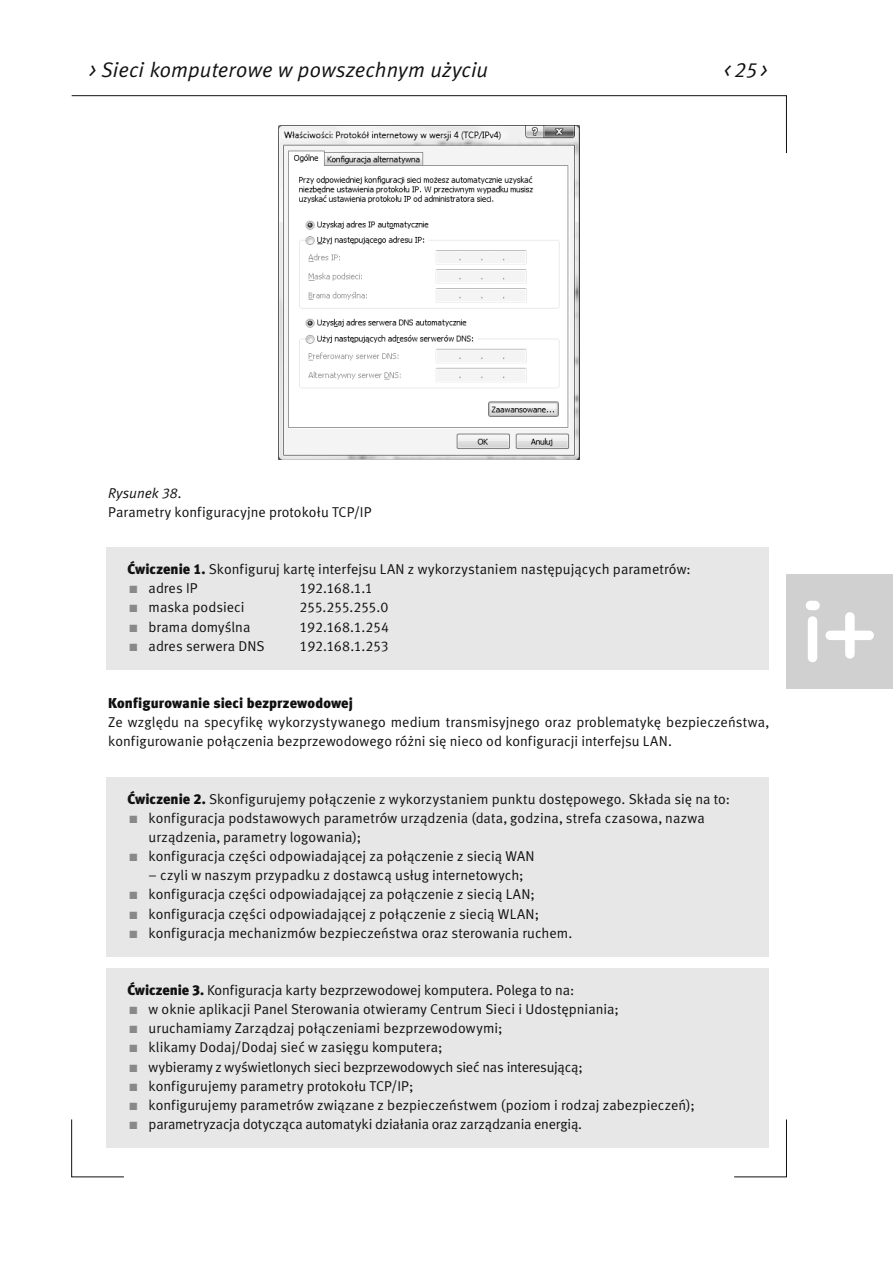
<style>
.page{position:relative;width:893px;height:1263px;background:#fff}
.page>*{position:absolute;margin:0;border:0;box-sizing:border-box;transform-origin:0 0}
.t1{font:italic 21px "Meta Normal CELF";letter-spacing:.01em;color:#111}
.t2{font:14.25px/19.2px "Meta Normal CELF";color:#111}
.t3{font:14.25px "Meta Normal CELF";letter-spacing:-.03em;color:#111}
.s1{font-style:italic}
.s2{font-family:"Meta Black CELF"}
.s3{color:#898989}
</style>
<div class="page">
<svg style="left:71px;top:95px;width:716px;height:59px"></svg>
<svg style="left:71px;top:1119px;width:53px;height:58px"></svg>
<svg style="left:734px;top:1119px;width:53px;height:58px"></svg>
<div style="left:786px;top:574px;width:107px;height:115px;background:#d0d0d0"></div>
<div style="left:808px;top:616px;width:9px;height:46px;background:#fff;border-radius:5px"></div>
<div style="left:806px;top:601px;width:14px;height:9px;background:#fff;border-radius:5px"></div>
<svg style="left:825px;top:612px;width:49px;height:46px"></svg>
<div style="left:107px;top:968px;width:662px;height:180px;background:#e7e7e7"></div>
<div style="left:107px;top:777px;width:662px;height:180px;background:#e7e7e7"></div>
<div style="left:107px;top:547px;width:662px;height:123px;background:#e7e7e7"></div>
<img style="left:278px;top:125px;width:302px;height:334px">
<p class="t1" style="left:89px;top:61px;width:400px">&gt; Sieci komputerowe w powszechnym użyciu</p>
<p class="t1" style="left:724px;top:61px;width:45px">&lt; 25 &gt;</p>
<p class="t2" style="left:108px;top:484px;width:265px"><span class="s1">Rysunek 38.<br></span>Parametry konfiguracyjne protokołu TCP/IP</p>
<p class="t2" style="left:127px;top:561px;width:565px"><span class="s2">Ćwiczenie 1.</span> Skonfiguruj kartę interfejsu LAN z wykorzystaniem następujących parametrów:</p>
<p class="t2" style="left:129px;top:580px;width:70px"><span class="s3">■</span> adres IP</p>
<p class="t2" style="left:300px;top:580px;width:75px">192.168.1.1</p>
<p class="t2" style="left:129px;top:599px;width:116px"><span class="s3">■</span> maska podsieci</p>
<p class="t3" style="left:300px;top:602px;width:90px">255.255.255.0</p>
<p class="t2" style="left:129px;top:618px;width:122px"><span class="s3">■</span> brama domyślna</p>
<p class="t2" style="left:299px;top:618px;width:91px">192.168.1.254</p>
<p class="t2" style="left:129px;top:637px;width:137px"><span class="s3">■</span> adres serwera DNS</p>
<p class="t2" style="left:300px;top:637px;width:91px">192.168.1.253</p>
<p class="t2" style="left:108px;top:695px;width:662px"><span class="s2">Konfigurowanie sieci bezprzewodowej<br></span>Ze względu na specyfikę wykorzystywanego medium transmisyjnego oraz problematykę bezpieczeństwa, konfigurowanie połączenia bezprzewodowego różni się nieco od konfiguracji interfejsu LAN.</p>
<p class="t2" style="left:127px;top:790px;width:604px"><span class="s2">Ćwiczenie 2.</span> Skonfigurujemy połączenie z wykorzystaniem punktu dostępowego. Składa się na to:</p>
<p class="t2" style="left:149px;top:809px;width:558px;text-indent:-19px"><span class="s3">■</span> konfiguracja podstawowych parametrów urządzenia (data, godzina, strefa czasowa, nazwa urządzenia, parametry logowania);</p>
<p class="t2" style="left:129px;top:848px;width:407px"><span class="s3">■</span> konfiguracja części odpowiadającej za połączenie z siecią WAN</p>
<p class="t2" style="left:149px;top:867px;width:377px">– czyli w naszym przypadku z dostawcą usług internetowych;</p>
<p class="t2" style="left:129px;top:886px;width:407px"><span class="s3">■</span> konfiguracja części odpowiadającej za połączenie z siecią LAN;</p>
<p class="t2" style="left:129px;top:905px;width:411px"><span class="s3">■</span> konfiguracja części odpowiadającej z połączenie z siecią WLAN;</p>
<p class="t2" style="left:129px;top:924px;width:444px"><span class="s3">■</span> konfiguracja mechanizmów bezpieczeństwa oraz sterowania ruchem.</p>
<p class="t2" style="left:127px;top:982px;width:448px"><span class="s2">Ćwiczenie 3.</span> Konfiguracja karty bezprzewodowej komputera. Polega to na:</p>
<p class="t2" style="left:129px;top:1001px;width:491px"><span class="s3">■</span> w oknie aplikacji Panel Sterowania otwieramy Centrum Sieci i Udostępniania;</p>
<p class="t2" style="left:129px;top:1020px;width:374px"><span class="s3">■</span> uruchamiamy Zarządzaj połączeniami bezprzewodowymi;</p>
<p class="t2" style="left:129px;top:1039px;width:315px"><span class="s3">■</span> klikamy Dodaj/Dodaj sieć w zasięgu komputera;</p>
<p class="t2" style="left:129px;top:1058px;width:455px"><span class="s3">■</span> wybieramy z wyświetlonych sieci bezprzewodowych sieć nas interesującą;</p>
<p class="t2" style="left:129px;top:1077px;width:286px"><span class="s3">■</span> konfigurujemy parametry protokołu TCP/IP;</p>
<p class="t2" style="left:129px;top:1096px;width:567px"><span class="s3">■</span> konfigurujemy parametrów związane z bezpieczeństwem (poziom i rodzaj zabezpieczeń);</p>
<p class="t2" style="left:129px;top:1115px;width:454px"><span class="s3">■</span> parametryzacja dotycząca automatyki działania oraz zarządzania energią.</p>
</div>
